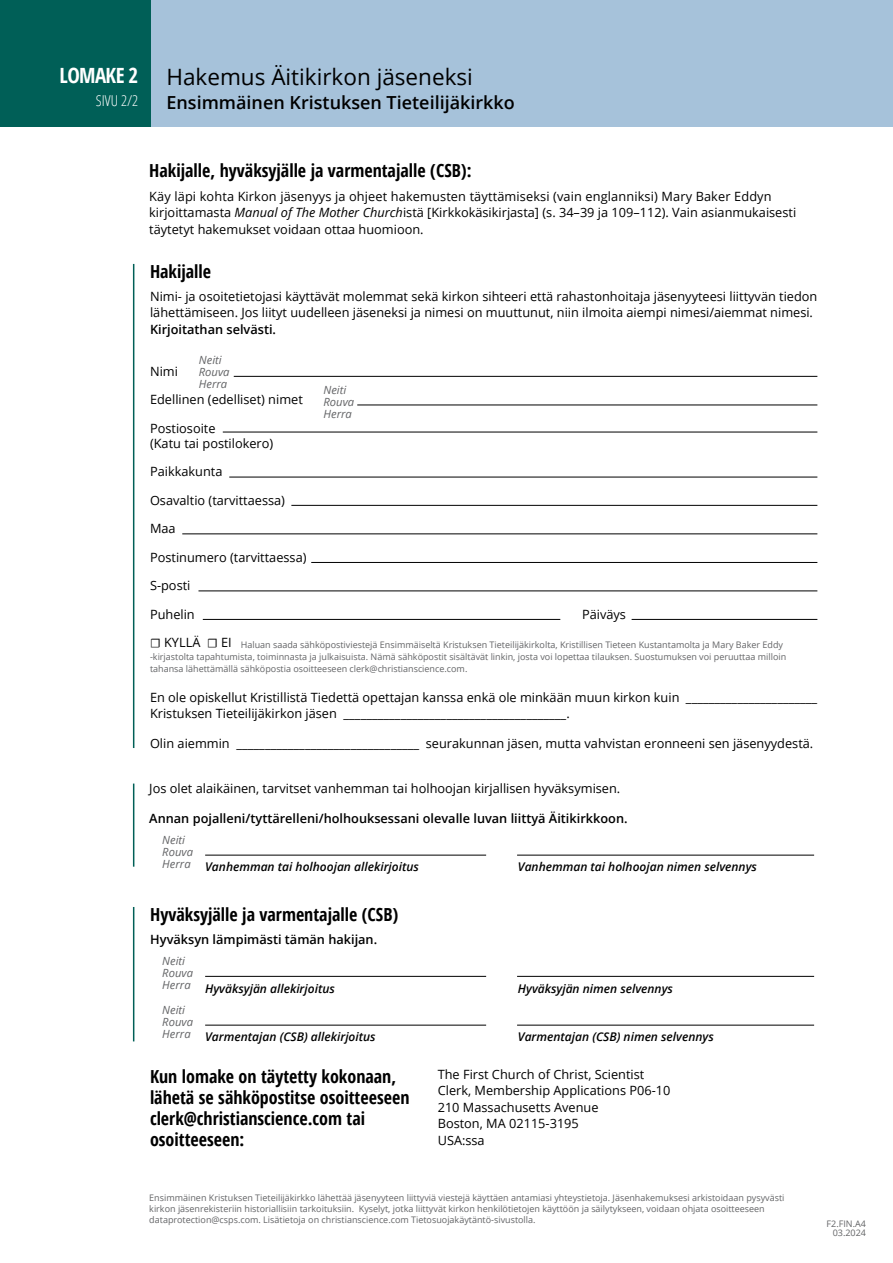
<style>
.page{position:relative;width:893px;height:1263px;background:#fff}
.page>*{position:absolute;margin:0;border:0;box-sizing:border-box;transform-origin:0 0}
.t1{font:22.5px "Open Sans";color:#000}
.t2{font:700 condensed 21px "Open Sans";letter-spacing:-.03em;color:#fff}
.t3{font:700 condensed 18px/21px "Open Sans";color:#000}
.t4{font:600 18px "Open Sans";color:#000}
.t5{font:300 condensed 15px "Open Sans";color:#fff}
.t6{font:12.75px/16.5px "Open Sans";color:#000}
.t7{font:600 12.75px "Open Sans";color:#000}
.t8{font:italic 600 12px "Open Sans";color:#000}
.t9{font:italic 11.25px/12px "Open Sans";color:#636466}
.t10{font:9px/10.5px "Open Sans";color:#636466}
.s1{font-style:italic}
.s2{font-family:"Minion Pro";font-size:12.75px;color:#000}
.s3{font-size:12.75px;color:#000}
</style>
<div class="page">
<div style="left:0;top:0;width:893px;height:126px;background:#a6c2da"></div>
<div style="left:0;top:0;width:151px;height:126px;background:#005f57"></div>
<hr style="left:133px;top:907px;width:1px;height:134px;background:#005f57">
<hr style="left:133px;top:783px;width:1px;height:84px;background:#005f57">
<hr style="left:133px;top:264px;width:1px;height:484px;background:#005f57">
<hr style="left:205px;top:855px;width:281px;height:1px;background:#000">
<hr style="left:517px;top:855px;width:297px;height:1px;background:#000">
<hr style="left:205px;top:976px;width:281px;height:1px;background:#000">
<hr style="left:517px;top:976px;width:297px;height:1px;background:#000">
<hr style="left:205px;top:1025px;width:281px;height:1px;background:#000">
<hr style="left:517px;top:1025px;width:297px;height:1px;background:#000">
<hr style="left:357px;top:405px;width:460px;height:1px;background:#000">
<hr style="left:234px;top:376px;width:583px;height:1px;background:#000">
<hr style="left:223px;top:432px;width:594px;height:1px;background:#000">
<hr style="left:229px;top:477px;width:588px;height:1px;background:#000">
<hr style="left:291px;top:505px;width:526px;height:1px;background:#000">
<hr style="left:182px;top:533px;width:635px;height:1px;background:#000">
<hr style="left:311px;top:562px;width:506px;height:1px;background:#000">
<hr style="left:198px;top:590px;width:619px;height:1px;background:#000">
<hr style="left:203px;top:619px;width:357px;height:1px;background:#000">
<hr style="left:632px;top:619px;width:185px;height:1px;background:#000">
<h2 class="t2" style="left:60px;top:61px;width:80px">LOMAKE 2</h2>
<p class="t5" style="left:96px;top:90px;width:44px">SIVU 2/2</p>
<h1 class="t1" style="left:166px;top:61px;width:308px">Hakemus Äitikirkon jäseneksi</h1>
<h3 class="t4" style="left:166px;top:90px;width:350px">Ensimmäinen Kristuksen Tieteilijäkirkko</h3>
<h3 class="t3" style="left:149px;top:160px;width:324px">Hakijalle, hyväksyjälle ja varmentajalle (CSB):</h3>
<p class="t6" style="left:149px;top:187px;width:648px">Käy läpi kohta Kirkon jäsenyys ja ohjeet hakemusten täyttämiseksi (vain englanniksi) Mary Baker Eddyn kirjoittamasta <span class="s1">Manual of The Mother Church</span>istä [Kirkkokäsikirjasta] (s. 34–39 ja 109–112). Vain asianmukaisesti täytetyt hakemukset voidaan ottaa huomioon.</p>
<h3 class="t3" style="left:150px;top:260px;width:63px">Hakijalle</h3>
<p class="t6" style="left:150px;top:288px;width:669px">Nimi- ja osoitetietojasi käyttävät molemmat sekä kirkon sihteeri että rahastonhoitaja jäsenyyteesi liittyvän tiedon lähettämiseen. Jos liityt uudelleen jäseneksi ja nimesi on muuttunut, niin ilmoita aiempi nimesi/aiemmat nimesi.</p>
<p class="t7" style="left:150px;top:321px;width:128px">Kirjoitathan selvästi.</p>
<p class="t6" style="left:150px;top:363px;width:29px">Nimi</p>
<p class="t6" style="left:150px;top:391px;width:154px">Edellinen (edelliset) nimet</p>
<p class="t6" style="left:150px;top:420px;width:125px;line-height:15px">Postiosoite<br>(Katu tai postilokero)</p>
<p class="t6" style="left:150px;top:463px;width:74px">Paikkakunta</p>
<p class="t6" style="left:150px;top:492px;width:136px">Osavaltio (tarvittaessa)</p>
<p class="t6" style="left:150px;top:520px;width:27px">Maa</p>
<p class="t6" style="left:150px;top:549px;width:158px">Postinumero (tarvittaessa)</p>
<p class="t6" style="left:150px;top:577px;width:42px">S-posti</p>
<p class="t6" style="left:150px;top:606px;width:46px">Puhelin</p>
<p class="t6" style="left:582px;top:606px;width:45px">Päiväys</p>
<p class="t10" style="left:150px;top:638px;width:638px;line-height:12px"><span class="s2">☐</span> <span class="s3">KYLLÄ</span> <span class="s2">☐</span> <span class="s3">EI</span> Haluan saada sähköpostiviestejä Ensimmäiseltä Kristuksen Tieteilijäkirkolta, Kristillisen Tieteen Kustantamolta ja Mary Baker Eddy -kirjastolta tapahtumista, toiminnasta ja julkaisuista. Nämä sähköpostit sisältävät linkin, josta voi lopettaa tilauksen. Suostumuksen voi peruuttaa milloin tahansa lähettämällä sähköpostia osoitteeseen clerk@christianscience.com.</p>
<p class="t9" style="left:199px;top:353px;width:32px">Neiti<br>Rouva<br>Herra</p>
<p class="t9" style="left:323px;top:383px;width:32px">Neiti<br>Rouva<br>Herra</p>
<p class="t6" style="left:150px;top:688px;width:669px">En ole opiskellut Kristillistä Tiedettä opettajan kanssa enkä ole minkään muun kirkon kuin _______________________<br>Kristuksen Tieteilijäkirkon jäsen _______________________________________.</p>
<p class="t6" style="left:150px;top:735px;width:665px">Olin aiemmin ________________________________ seurakunnan jäsen, mutta vahvistan eronneeni sen jäsenyydestä.</p>
<p class="t6" style="left:149px;top:780px;width:473px">Jos olet alaikäinen, tarvitset vanhemman tai holhoojan kirjallisen hyväksymisen.</p>
<p class="t7" style="left:149px;top:810px;width:480px">Annan pojalleni/tyttärelleni/holhouksessani olevalle luvan liittyä Äitikirkkoon.</p>
<p class="t9" style="left:162px;top:833px;width:32px">Neiti<br>Rouva<br>Herra</p>
<p class="t8" style="left:205px;top:859px;width:215px">Vanhemman tai holhoojan allekirjoitus</p>
<p class="t8" style="left:518px;top:859px;width:241px">Vanhemman tai holhoojan nimen selvennys</p>
<h3 class="t3" style="left:150px;top:903px;width:250px">Hyväksyjälle ja varmentajalle (CSB)</h3>
<p class="t7" style="left:150px;top:931px;width:228px">Hyväksyn lämpimästi tämän hakijan.</p>
<p class="t9" style="left:162px;top:955px;width:32px">Neiti<br>Rouva<br>Herra</p>
<p class="t9" style="left:162px;top:1003px;width:32px">Neiti<br>Rouva<br>Herra</p>
<p class="t8" style="left:205px;top:980px;width:131px">Hyväksyjän allekirjoitus</p>
<p class="t8" style="left:518px;top:980px;width:157px">Hyväksyjän nimen selvennys</p>
<p class="t8" style="left:205px;top:1029px;width:172px">Varmentajan (CSB) allekirjoitus</p>
<p class="t8" style="left:518px;top:1029px;width:197px">Varmentajan (CSB) nimen selvennys</p>
<h3 class="t3" style="left:150px;top:1065px;width:261px">Kun lomake on täytetty kokonaan, lähetä se sähköpostitse osoitteeseen clerk@christianscience.com tai osoitteeseen:</h3>
<p class="t6" style="left:438px;top:1065px;width:234px">The First Church of Christ, Scientist<br>Clerk, Membership Applications P06-10<br>210 Massachusetts Avenue<br>Boston, MA 02115-3195<br>USA:ssa</p>
<p class="t10" style="left:149px;top:1193px;width:637px">Ensimmäinen Kristuksen Tieteilijäkirkko lähettää jäsenyyteen liittyviä viestejä käyttäen antamiasi yhteystietoja. Jäsenhakemuksesi arkistoidaan pysyvästi kirkon jäsenrekisteriin historiallisiin tarkoituksiin. Kyselyt, jotka liittyvät kirkon henkilötietojen käyttöön ja säilytykseen, voidaan ohjata osoitteeseen dataprotection@csps.com. Lisätietoja on christianscience.com Tietosuojakäytäntö-sivustolla.</p>
<p class="t10" style="left:827px;top:1219px;width:41px;line-height:9px;text-align:right">F2.FIN.A4<br>03.2024</p>
</div>
